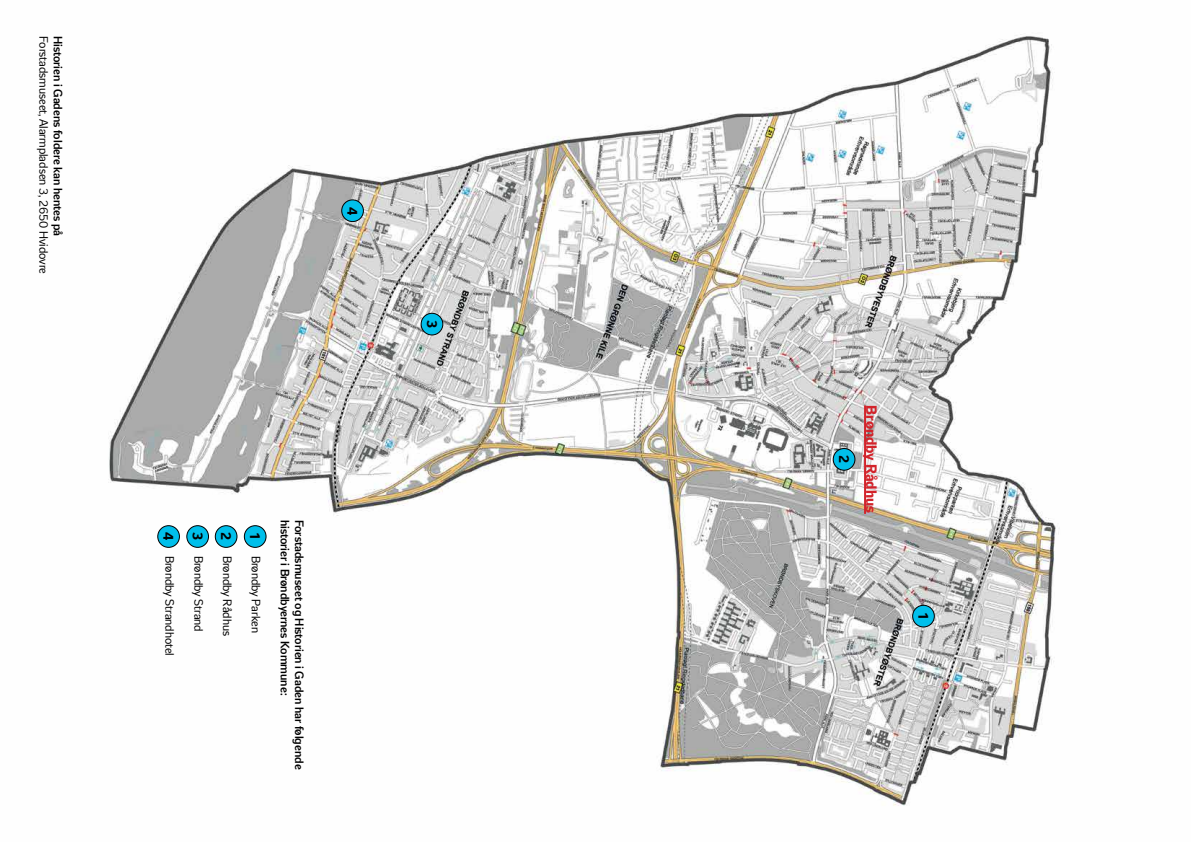
<style>
.page{position:relative;width:1191px;height:842px;background:#fff}
.page>*{position:absolute;margin:0;border:0;box-sizing:border-box;transform-origin:0 0}
.t1{font:700 15px "Lettre Gothic";color:#d2232a}
.t2{font:700 14px "Lettre Gothic";color:#000}
.t3{font:600 12px "Lettre Gothic";color:#000}
.t4{font:12px "Lettre Gothic";color:#000}
</style>
<div class="page">
<img style="left:108px;top:34px;width:952px;height:772px">
<div style="left:244px;top:526px;width:22px;height:21px;background:#00bfeb;border-radius:50%"></div>
<div style="left:244px;top:525px;width:22px;height:23px;border:1px solid #000;border-radius:50%"></div>
<div style="left:215px;top:526px;width:22px;height:21px;background:#00bfeb;border-radius:50%"></div>
<div style="left:215px;top:525px;width:22px;height:23px;border:1px solid #000;border-radius:50%"></div>
<div style="left:187px;top:526px;width:21px;height:21px;background:#00bfeb;border-radius:50%"></div>
<div style="left:186px;top:525px;width:23px;height:23px;border:1px solid #000;border-radius:50%"></div>
<div style="left:158px;top:526px;width:21px;height:21px;background:#00bfeb;border-radius:50%"></div>
<div style="left:157px;top:525px;width:23px;height:23px;border:1px solid #000;border-radius:50%"></div>
<div style="left:912px;top:605px;width:22px;height:22px;background:#00bfeb;border-radius:50%"></div>
<div style="left:912px;top:605px;width:22px;height:22px;border:1px solid #000;border-radius:50%"></div>
<div style="left:833px;top:448px;width:22px;height:22px;background:#00bfeb;border-radius:50%"></div>
<div style="left:832px;top:448px;width:23px;height:23px;border:1px solid #000;border-radius:50%"></div>
<div style="left:421px;top:313px;width:22px;height:22px;background:#00bfeb;border-radius:50%"></div>
<div style="left:420px;top:313px;width:23px;height:22px;border:1px solid #000;border-radius:50%"></div>
<div style="left:342px;top:200px;width:21px;height:22px;background:#00bfeb;border-radius:50%"></div>
<div style="left:341px;top:199px;width:23px;height:23px;border:1px solid #000;border-radius:50%"></div>
<hr style="left:864px;top:405px;width:2px;height:109px;background:#d2232a">
<p class="t4" style="left:51px;top:36px;width:239px;rotate:90deg">Forstadsmuseet, Alarmpladsen 3, 2650 Hvidovre</p>
<p class="t3" style="left:65px;top:36px;width:202px;rotate:90deg">Historien i Gadens foldere kan hentes på</p>
<p class="t2" style="left:361px;top:207px;width:10px;rotate:90deg">4</p>
<p class="t2" style="left:440px;top:320px;width:10px;rotate:90deg">3</p>
<p class="t2" style="left:177px;top:532px;width:10px;rotate:90deg">4</p>
<p class="t2" style="left:206px;top:532px;width:10px;rotate:90deg">3</p>
<p class="t2" style="left:234px;top:532px;width:10px;rotate:90deg">2</p>
<p class="t2" style="left:263px;top:532px;width:10px;rotate:90deg">1</p>
<p class="t4" style="left:176px;top:556px;width:102px;rotate:90deg">Brøndby Strandhotel</p>
<p class="t4" style="left:205px;top:556px;width:78px;rotate:90deg">Brøndby Strand</p>
<p class="t4" style="left:234px;top:556px;width:82px;rotate:90deg">Brøndby Rådhus</p>
<p class="t4" style="left:263px;top:556px;width:79px;rotate:90deg">Brøndby Parken</p>
<p class="t3" style="left:292px;top:520px;width:177px;rotate:90deg">historier i Brøndbyernes Kommune:</p>
<p class="t3" style="left:306px;top:520px;width:251px;rotate:90deg">Forstadsmuseet og Historien i Gaden har følgende</p>
<p class="t2" style="left:852px;top:455px;width:10px;rotate:90deg">2</p>
<p class="t1" style="left:880px;top:405px;width:109px;rotate:90deg">Brøndby Rådhus</p>
<p class="t2" style="left:931px;top:612px;width:10px;rotate:90deg">1</p>
</div>
